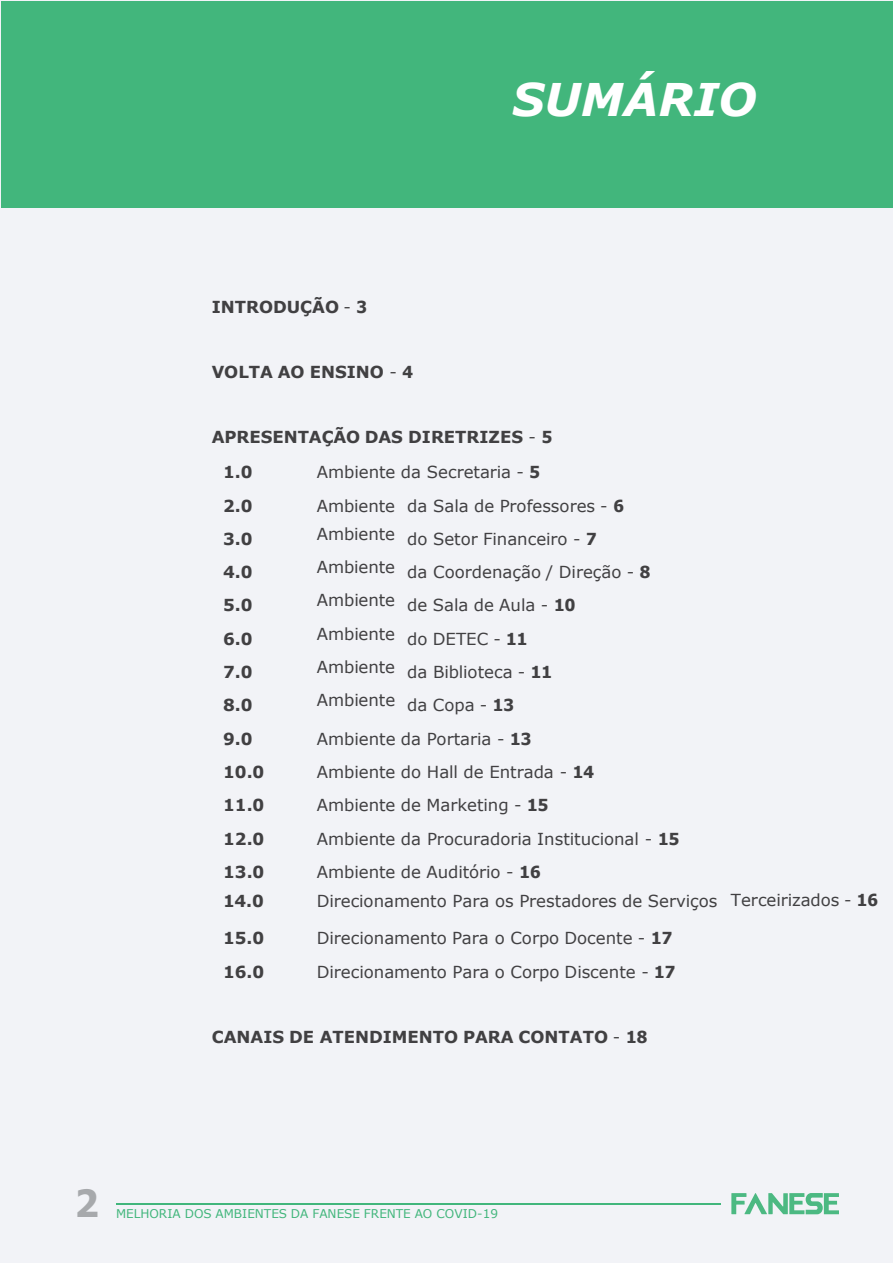
<style>
.page{position:relative;width:893px;height:1263px;background:#fff}
.page>*{position:absolute;margin:0;border:0;box-sizing:border-box;transform-origin:0 0}
.t1{font:italic 700 45px "Verdana";color:#fff}
.t2{font:700 37.5px "Tahoma";color:#a7a9ac}
.t3{font:16.5px/33.3px "Verdana";letter-spacing:-.005em;color:#414042}
.t4{font:700 16.5px/33.3px "Verdana";color:#414042}
.t5{font:12px "Verdana";color:#42b67c}
.s1{font-weight:400}
.s2{font-family:"Tahoma"}
.s3{font-family:"Tahoma";font-weight:700}
</style>
<div class="page">
<div style="left:0;top:0;width:892px;height:1263px;background:#f2f3f7"></div>
<hr style="left:116px;top:1203px;width:648px;height:1px;background:#42b67c">
<div style="left:1px;top:1px;width:891px;height:207px;background:#42b67c"></div>
<div style="left:721px;top:1165px;width:136px;height:88px;background:#f2f3f7"></div>
<svg style="left:731px;top:1193px;width:108px;height:21px"></svg>
<p class="t1" style="left:512px;top:68px;width:246px">SUMÁRIO</p>
<p class="t4" style="left:212px;top:290px;width:157px">INTRODUÇÃO <span class="s1">-</span> <span class="s2">3</span></p>
<p class="t4" style="left:212px;top:355px;width:203px">VOLTA AO ENSINO <span class="s1">-</span> <span class="s2">4</span></p>
<p class="t4" style="left:317px;top:419px;width:237px;line-height:35.1px;text-indent:-105px">APRESENTAÇÃO DAS DIRETRIZES <span class="s1">-</span> <span class="s2">5<br></span><span class="s1">Ambiente da Secretaria -</span> <span class="s2">5</span></p>
<p class="t3" style="left:317px;top:491px;width:80px;line-height:28.5px">Ambiente<br>Ambiente</p>
<p class="t3" style="left:317px;top:550px;width:80px;text-align:justify">Ambiente Ambiente Ambiente Ambiente Ambiente</p>
<p class="t4" style="left:223px;top:455px;width:43px">1.0<br>2.0<br>3.0<br>4.0<br>5.0<br>6.0<br>7.0<br>8.0<br>9.0<br>10.0<br>11.0<br>12.0<br>13.0</p>
<p class="t4" style="left:223px;top:884px;width:42px">14.0</p>
<p class="t3" style="left:407px;top:489px;width:245px">da Sala de Professores - <span class="s3">6<br></span>do Setor Financeiro - <span class="s3">7<br></span>da Coordenação / Direção - <span class="s3">8 </span>de Sala de Aula - <span class="s3">10<br></span>do DETEC - <span class="s3">11<br></span>da Biblioteca - <span class="s3">11<br></span>da Copa - <span class="s3">13</span></p>
<p class="t3" style="left:317px;top:722px;width:364px">Ambiente da Portaria - <span class="s3">13<br></span>Ambiente do Hall de Entrada - <span class="s3">14<br></span>Ambiente de Marketing - <span class="s3">15<br></span>Ambiente da Procuradoria Institucional - <span class="s3">15<br></span>Ambiente de Auditório - <span class="s3">16</span></p>
<p class="t3" style="left:317px;top:884px;width:563px">Direcionamento Para os Prestadores de Serviços Terceirizados - <span class="s3">16</span></p>
<p class="t4" style="left:223px;top:921px;width:43px">15.0<br>16.0</p>
<p class="t3" style="left:317px;top:922px;width:360px">Direcionamento Para o Corpo Docente - <span class="s3">17<br></span>Direcionamento Para o Corpo Discente - <span class="s3">17</span></p>
<p class="t4" style="left:212px;top:1020px;width:437px">CANAIS DE ATENDIMENTO PARA CONTATO <span class="s1">-</span> <span class="s2">18</span></p>
<p class="t2" style="left:75px;top:1177px;width:25px">2</p>
<p class="t5" style="left:116px;top:1205px;width:383px">MELHORIA DOS AMBIENTES DA FANESE FRENTE AO COVID-19</p>
</div>
